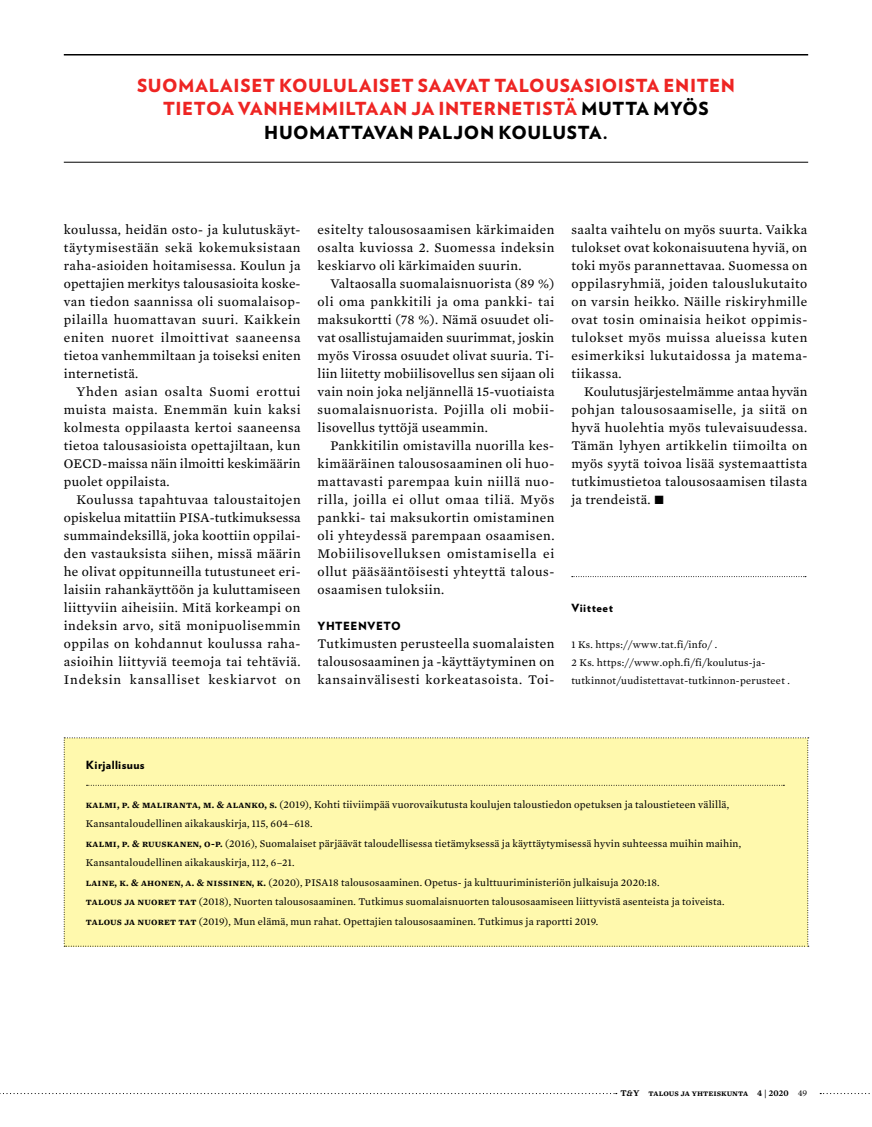
<style>
.page{position:relative;width:872px;height:1127px;background:#fff}
.page>*{position:absolute;margin:0;border:0;box-sizing:border-box;transform-origin:0 0}
.t1{font:900 18px/24px "Verlag";letter-spacing:.03em;color:#ee2523;text-align:center}
.t2{font:13.5px/18px "Mercury Text G2";letter-spacing:.03em;color:#000;text-align:justify}
.t3{font:900 11.25px "Verlag";letter-spacing:.04em;color:#000}
.t4{font:10.5px/19.5px "Mercury Text G2";letter-spacing:.015em;color:#000}
.t5{font:600 9px "Mercury Text G2";color:#000}
.s1{color:#000}
.s2{font-weight:600}
.s3{font-style:italic}
.s4{font-family:"Mercury Text G1";font-weight:400}
</style>
<div class="page">
<hr style="left:64px;top:54px;width:744px;height:1px;background:#000">
<hr style="left:64px;top:162px;width:744px;height:1px;background:#000">
<svg style="left:0;top:1093px;width:617px;height:1px"></svg>
<svg style="left:820px;top:1093px;width:50px;height:1px"></svg>
<div style="left:64px;top:737px;width:744px;height:210px;background:#fff9ad"></div>
<svg style="left:572px;top:576px;width:234px;height:1px"></svg>
<h1 class="t1" style="left:137px;top:72px;width:599px">SUOMALAISET KOULULAISET SAAVAT TALOUSASIOISTA ENITEN<br>TIETOA VANHEMMILTAAN JA INTERNETISTÄ <span class="s1">MUTTA MYÖS<br>HUOMATTAVAN PALJON KOULUSTA.</span></h1>
<p class="t2" style="left:64px;top:220px;width:238px">koulussa, heidän osto- ja kulutuskäyt&shy;täytymisestään sekä kokemuksistaan raha-asioiden hoitamisessa. Koulun ja opettajien merkitys talousasioita koske&shy;van tiedon saannissa oli suomalaisop&shy;pilailla huomattavan suuri. Kaikkein eniten nuoret ilmoittivat saaneensa tietoa vanhemmiltaan ja toiseksi eniten internetistä.</p>
<p class="t2" style="left:64px;top:382px;width:238px;text-indent:13px">Yhden asian osalta Suomi erottui muista maista. Enemmän kuin kaksi kolmesta oppilaasta kertoi saaneensa tietoa talousasioista opettajiltaan, kun OECD-maissa näin ilmoitti keskimäärin puolet oppilaista.</p>
<p class="t2" style="left:64px;top:490px;width:238px;text-indent:13px">Koulussa tapahtuvaa taloustaitojen opiskelua mitattiin PISA-tutkimuksessa summaindeksillä, joka koottiin oppilai&shy;den vastauksista siihen, missä määrin he olivat oppitunneilla tutustuneet eri&shy;laisiin rahankäyttöön ja kuluttamiseen liittyviin aiheisiin. Mitä korkeampi on indeksin arvo, sitä monipuolisemmin oppilas on kohdannut koulussa raha&shy;asioihin liittyviä teemoja tai tehtäviä.<br>Indeksin kansalliset keskiarvot on</p>
<p class="t2" style="left:317px;top:220px;width:238px">esitelty talousosaamisen kärkimaiden osalta kuviossa 2. Suomessa indeksin keskiarvo oli kärkimaiden suurin.</p>
<p class="t2" style="left:317px;top:274px;width:238px;text-indent:13px">Valtaosalla suomalaisnuorista (89 %) oli oma pankkitili ja oma pankki- tai maksukortti (78 %). Nämä osuudet oli&shy;vat osallistujamaiden suurimmat, joskin myös Virossa osuudet olivat suuria. Ti&shy;liin liitetty mobiilisovellus sen sijaan oli vain noin joka neljännellä 15-vuotiaista suomalaisnuorista. Pojilla oli mobii&shy;lisovellus tyttöjä useammin.</p>
<p class="t2" style="left:317px;top:436px;width:238px;text-indent:13px">Pankkitilin omistavilla nuorilla kes&shy;kimääräinen talousosaaminen oli huo&shy;mattavasti parempaa kuin niillä nuo&shy;rilla, joilla ei ollut omaa tiliä. Myös pankki- tai maksukortin omistaminen oli yhteydessä parempaan osaamisen.<br>Mobiilisovelluksen omistamisella ei ollut pääsääntöisesti yhteyttä talous&shy;osaamisen tuloksiin.</p>
<p class="t3" style="left:317px;top:617px;width:85px">YHTEENVETO</p>
<p class="t2" style="left:317px;top:634px;width:238px">Tutkimusten perusteella suomalaisten talousosaaminen ja -käyttäytyminen on kansainvälisesti korkeatasoista. Toi-</p>
<p class="t2" style="left:571px;top:220px;width:238px">saalta vaihtelu on myös suurta. Vaikka tulokset ovat kokonaisuutena hyviä, on toki myös parannettavaa. Suomessa on oppilasryhmiä, joiden talouslukutaito on varsin heikko. Näille riskiryhmille ovat tosin ominaisia heikot oppimis&shy;tulokset myös muissa alueissa kuten esimerkiksi lukutaidossa ja matema&shy;tiikassa.</p>
<p class="t2" style="left:571px;top:382px;width:238px;text-indent:13px">Koulutusjärjestelmämme antaa hyvän pohjan talousosaamiselle, ja siitä on hyvä huolehtia myös tulevaisuudessa.<br>Tämän lyhyen artikkelin tiimoilta on myös syytä toivoa lisää systemaattista tutkimustietoa talousosaamisen tilasta ja trendeistä. •</p>
<p class="t3" style="left:571px;top:599px;width:43px">Viitteet</p>
<p class="t4" style="left:571px;top:635px;width:220px;line-height:18px">1 Ks. https://www.tat.fi/info/ .<br>2 Ks. https://www.oph.fi/fi/koulutus-ja&shy;tutkinnot/uudistettavat-tutkinnon-perusteet .</p>
<p class="t3" style="left:86px;top:755px;width:60px">Kirjallisuus</p>
<p class="t4" style="left:86px;top:794px;width:657px"><span class="s2">Kalmi, P. &amp; Maliranta, M. &amp; Alanko, S.</span> (2019), Kohti tiiviimpää vuorovaikutusta koulujen taloustiedon opetuksen ja taloustieteen välillä, Kansantaloudellinen aikakauskirja, 115, 604–618.<br><span class="s2">Kalmi, P. &amp; Ruuskanen, O-P.</span> (2016), Suomalaiset pärjäävät taloudellisessa tietämyksessä ja käyttäytymisessä hyvin suhteessa muihin maihin, Kansantaloudellinen aikakauskirja, 112, 6–21.<br><span class="s2">Laine, K. &amp; Ahonen, A. &amp; Nissinen, K.</span> (2020), PISA18 talousosaaminen. Opetus- ja kulttuuriministeriön julkaisuja 2020:18.<br><span class="s2">Talous ja nuoret TAT</span> (2018), Nuorten talousosaaminen. Tutkimus suomalaisnuorten talousosaamiseen liittyvistä asenteista ja toiveista.<br><span class="s2">Talous ja nuoret TAT</span> (2019), Mun elämä, mun rahat. Opettajien talousosaaminen. Tutkimus ja raportti 2019.</p>
<p class="t5" style="left:620px;top:1086px;width:188px">T<span class="s3">&amp;</span>Y talous ja yhteiskunta 4 | 2020 <span class="s4">49</span></p>
</div>
